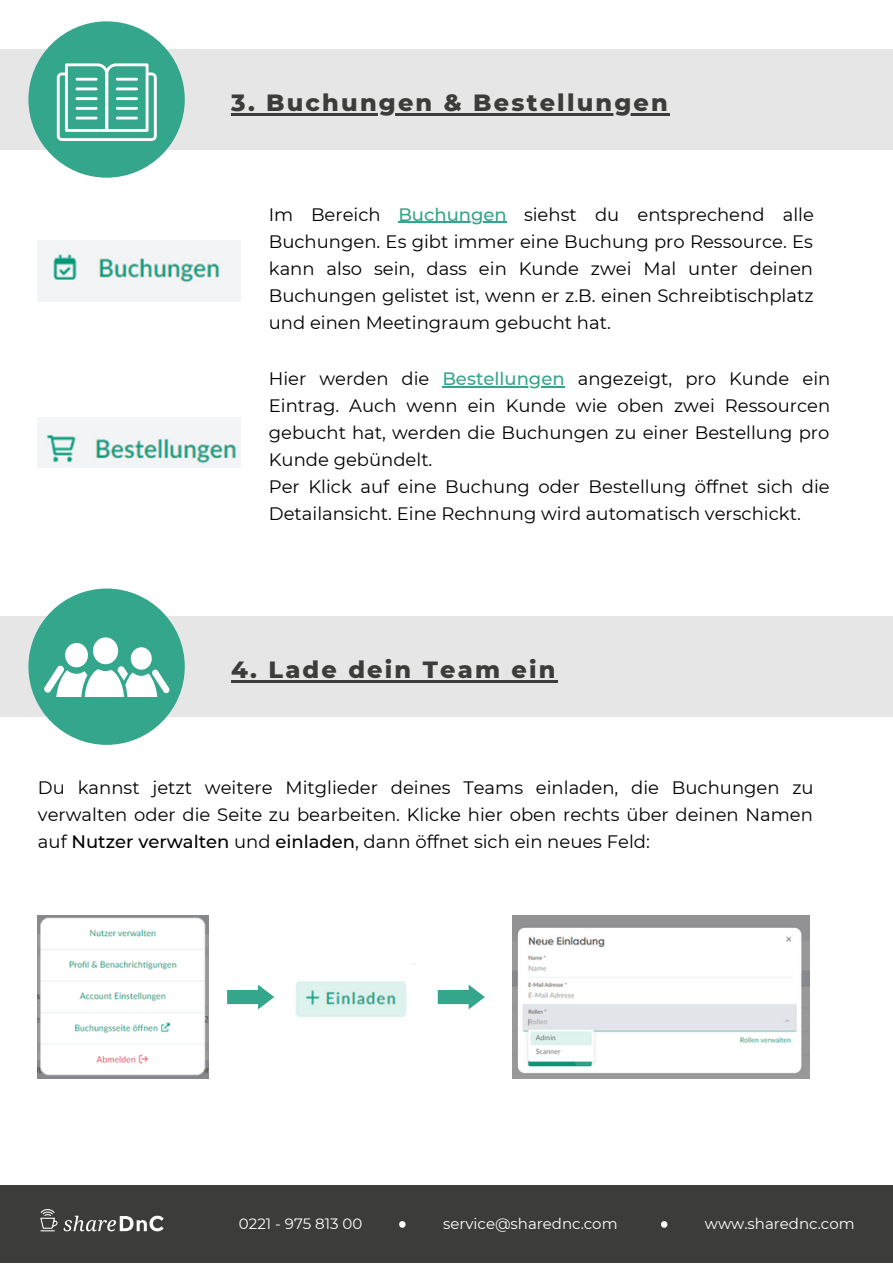
<style>
.page{position:relative;width:893px;height:1264px;background:#fff}
.page>*{position:absolute;margin:0;border:0;box-sizing:border-box;transform-origin:0 0}
.t1{font:800 24px "Montserrat";letter-spacing:.09em;color:#3c3c3b}
.t2{font:18px/27px "Montserrat";color:#000;text-align:justify}
.t3{font:15px "Montserrat";color:#fff}
.s1{font-weight:500;color:#34a68b}
.s2{font-weight:500}
</style>
<div class="page">
<div style="left:0;top:50px;width:892px;height:100px;background:#e6e6e6"></div>
<div style="left:28px;top:21px;width:157px;height:157px;background:#34a68b;border-radius:50%"></div>
<svg style="left:57px;top:63px;width:100px;height:78px"></svg>
<img style="left:38px;top:240px;width:202px;height:62px">
<img style="left:38px;top:418px;width:202px;height:49px">
<div style="left:0;top:616px;width:892px;height:101px;background:#e6e6e6"></div>
<div style="left:28px;top:588px;width:157px;height:157px;background:#34a68b;border-radius:50%"></div>
<div style="left:93px;top:637px;width:25px;height:27px;background:#fff;border-radius:50%"></div>
<div style="left:131px;top:647px;width:21px;height:22px;background:#fff;border-radius:50%"></div>
<div style="left:65px;top:643px;width:23px;height:24px;background:#fff;border-radius:50%"></div>
<svg style="left:44px;top:664px;width:126px;height:33px"></svg>
<img style="left:38px;top:915px;width:171px;height:163px">
<img style="left:512px;top:915px;width:297px;height:163px">
<img style="left:296px;top:963px;width:119px;height:54px">
<svg style="left:227px;top:984px;width:47px;height:25px"></svg>
<hr style="left:398px;top:222px;width:108px;height:1px;background:#34a68b">
<hr style="left:231px;top:113px;width:439px;height:2px;background:#3c3c3b">
<hr style="left:442px;top:386px;width:122px;height:1px;background:#34a68b">
<hr style="left:231px;top:680px;width:326px;height:2px;background:#3c3c3b">
<svg style="left:437px;top:984px;width:48px;height:25px"></svg>
<div style="left:0;top:1184px;width:892px;height:78px;background:#3c3c3b"></div>
<svg style="left:40px;top:1209px;width:124px;height:22px"></svg>
<svg style="left:661px;top:1221px;width:6px;height:6px"></svg>
<svg style="left:399px;top:1221px;width:7px;height:6px"></svg>
<h1 class="t1" style="left:231px;top:88px;width:438px">3. Buchungen &amp; Bestellungen</h1>
<p class="t2" style="left:269px;top:201px;width:546px">Im Bereich <span class="s1">Buchungen</span> siehst du entsprechend alle Buchungen. Es gibt immer eine Buchung pro Ressource. Es kann also sein, dass ein Kunde zwei Mal unter deinen Buchungen gelistet ist, wenn er z.B. einen Schreibtischplatz und einen Meetingraum gebucht hat.</p>
<p class="t2" style="left:269px;top:365px;width:563px;text-align:left">Hier werden die <span class="s1">Bestellungen</span> angezeigt, pro Kunde ein Eintrag. Auch wenn ein Kunde wie oben zwei Ressourcen gebucht hat, werden die Buchungen zu einer Bestellung pro Kunde gebündelt.<br>Per Klick auf eine Buchung oder Bestellung öffnet sich die Detailansicht. Eine Rechnung wird automatisch verschickt.</p>
<h1 class="t1" style="left:231px;top:655px;width:326px">4. Lade dein Team ein</h1>
<p class="t2" style="left:38px;top:774px;width:777px">Du kannst jetzt weitere Mitglieder deines Teams einladen, die Buchungen zu verwalten oder die Seite zu bearbeiten. Klicke hier oben rechts über deinen Namen auf <span class="s2">Nutzer verwalten</span> und <span class="s2">einladen</span>, dann öffnet sich ein neues Feld:</p>
<p class="t3" style="left:239px;top:1214px;width:125px">0221 - 975 813 00</p>
<p class="t3" style="left:443px;top:1214px;width:176px">service@sharednc.com</p>
<p class="t3" style="left:704px;top:1214px;width:151px">www.sharednc.com</p>
</div>
